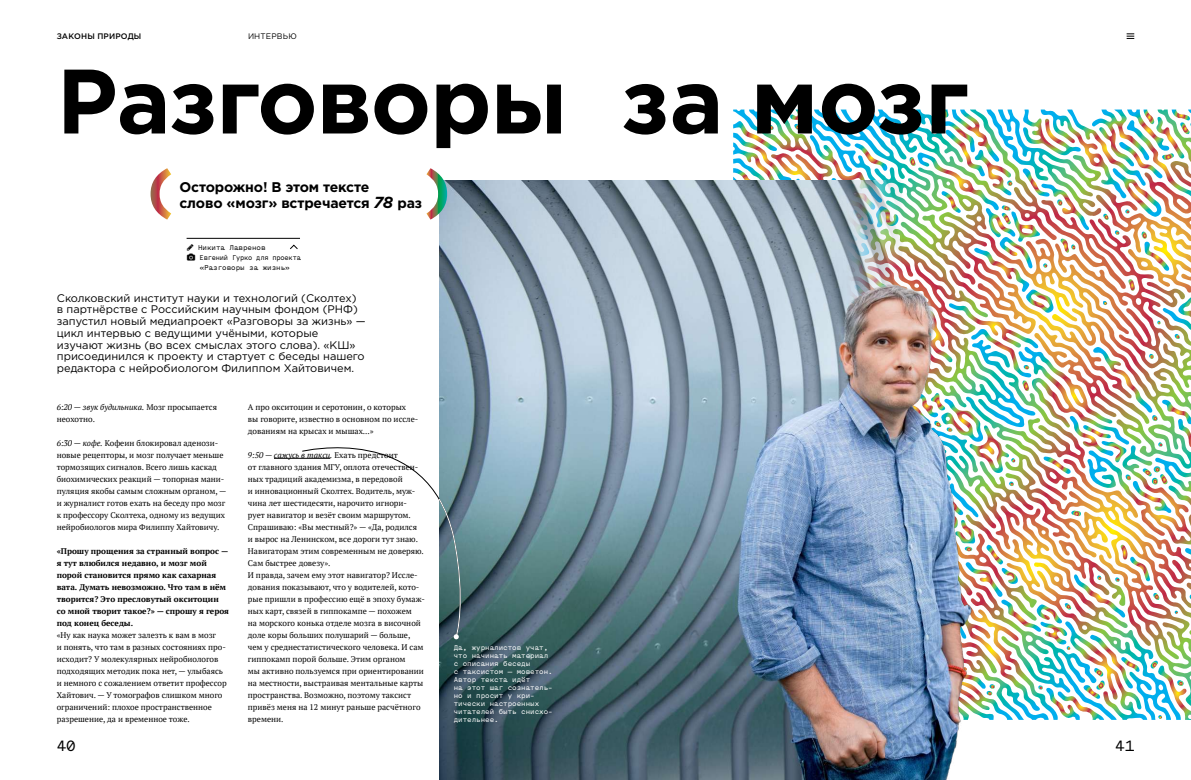
<style>
.page{position:relative;width:1191px;height:780px;background:#fff}
.page>*{position:absolute;margin:0;border:0;box-sizing:border-box;transform-origin:0 0}
.t1{font:700 91.2px "Gotham Pro";letter-spacing:-.01em;color:#000}
.t2{font:700 60px "Gotham Pro";color:#fff}
.t3{font:16px "Menoe Grotesque";color:#000}
.t4{font:700 14px "Gotham Pro";letter-spacing:-.01em;color:#000}
.t5{font:11px/11.7px "Gotham Pro";color:#000}
.t6{font:8.2px/12px "PT Serif";color:#000}
.t7{font:700 8.2px/12px "PT Serif";color:#000}
.t8{font:500 8px "Gotham Pro";letter-spacing:.02em;color:#000}
.t9{font:8px "Gotham Pro";letter-spacing:.02em;color:#000}
.t10{font:7.5px/8px "Menoe Grotesque";color:#fff}
.t11{font:7.5px/10px "Menoe Grotesque";color:#000}
.s1{font-style:italic;font-size:16px}
.s2{font-style:italic}
</style>
<div class="page">
<hr style="left:187px;top:238px;width:113px;height:1px;background:#000">
<svg style="left:290px;top:244px;width:8px;height:6px"></svg>
<img style="left:732px;top:109px;width:459px;height:611px">
<img style="left:439px;top:181px;width:709px;height:599px">
<hr style="left:274px;top:458px;width:56px;height:1px;background:#000">
<svg style="left:302px;top:421px;width:165px;height:218px"></svg>
<svg style="left:1126px;top:33px;width:8px;height:6px"></svg>
<p class="t8" style="left:57px;top:32px;width:86px">ЗАКОНЫ ПРИРОДЫ</p>
<p class="t9" style="left:248px;top:32px;width:50px">ИНТЕРВЬЮ</p>
<h1 class="t1" style="left:57px;top:48px;width:913px">Разговоры за мозг</h1>
<h3 class="t4" style="left:179px;top:178px;width:191px">Осторожно! В этом тексте</h3>
<h3 class="t4" style="left:179px;top:194px;width:244px">слово «мозг» встречается <span class="s1">78</span> раз</h3>
<h2 class="t2" style="left:424px;top:155px;width:28px">)</h2>
<p class="t11" style="left:198px;top:242px;width:104px">Никита Лавренов<br>Евгений Гурко для проекта «Разговоры за жизнь»</p>
<p class="t5" style="left:57px;top:292px;width:310px">Сколковский институт науки и технологий (Сколтех)<br>в партнёрстве с Российским научным фондом (РНФ) запустил новый медиапроект «Разговоры за жизнь» — цикл интервью с ведущими учёными, которые изучают жизнь (во всех смыслах этого слова). «КШ» присоединился к проекту и стартует с беседы нашего редактора с нейробиологом Филиппом Хайтовичем.</p>
<p class="t6" style="left:57px;top:400px;width:162px"><span class="s2">6:20 — звук будильника.</span> Мозг просыпается неохотно.</p>
<p class="t6" style="left:57px;top:436px;width:171px"><span class="s2">6:30 — кофе.</span> Кофеин блокировал аденози&shy;новые рецепторы, и мозг получает меньше тормозящих сигналов. Всего лишь каскад биохимических реакций — топорная мани&shy;пуляция якобы самым сложным органом, — и журналист готов ехать на беседу про мозг к профессору Сколтеха, одному из ведущих нейробиологов мира Филиппу Хайтовичу.</p>
<p class="t7" style="left:57px;top:544px;width:174px">«Прошу прощения за странный вопрос — я тут влюбился недавно, и мозг мой порой становится прямо как сахарная вата. Думать невозможно. Что там в нём творится? Это пресловутый окситоцин со мной творит такое?» — спрошу я героя под конец беседы.</p>
<p class="t6" style="left:57px;top:628px;width:172px">«Ну как наука может залезть к вам в мозг<br>и понять, что там в разных состояниях про&shy;исходит? У молекулярных нейробиологов подходящих методик пока нет, — улыбаясь и немного с сожалением ответит профессор Хайтович. — У томографов слишком много ограничений: плохое пространственное разрешение, да и временное тоже.</p>
<p class="t6" style="left:248px;top:400px;width:172px">А про окситоцин и серотонин, о которых вы говорите, известно в основном по иссле&shy;дованиям на крысах и мышах...»</p>
<p class="t6" style="left:248px;top:448px;width:178px"><span class="s2">9:50 — сажусь в такси.</span> Ехать предстоит<br>от главного здания МГУ, оплота отечествен&shy;ных традиций академизма, в передовой<br>и инновационный Сколтех. Водитель, муж&shy;чина лет шестидесяти, нарочито игнори&shy;рует навигатор и везёт своим маршрутом.<br>Спрашиваю: «Вы местный?» — «Да, родился<br>и вырос на Ленинском, все дороги тут знаю.<br>Навигаторам этим современным не доверяю.<br>Сам быстрее довезу».<br>И правда, зачем ему этот навигатор? Иссле&shy;дования показывают, что у водителей, кото&shy;рые пришли в профессию ещё в эпоху бумаж&shy;ных карт, связей в гиппокампе — похожем<br>на морского конька отделе мозга в височной доле коры больших полушарий — больше, чем у среднестатистического человека. И сам гиппокамп порой больше. Этим органом<br>мы активно пользуемся при ориентировании на местности, выстраивая ментальные карты пространства. Возможно, поэтому таксист привёз меня на 12 минут раньше расчётного времени.</p>
<p class="t10" style="left:454px;top:643px;width:101px">Да, журналистов учат, что начинать материал с описания беседы<br>с таксистом — моветон.<br>Автор текста идёт<br>на этот шаг сознатель&shy;но и просит у кри&shy;тически настроенных читателей быть снисхо&shy;дительнее.</p>
<h3 class="t3" style="left:57px;top:736px;width:21px">40</h3>
<h3 class="t3" style="left:1115px;top:736px;width:21px">41</h3>
</div>
